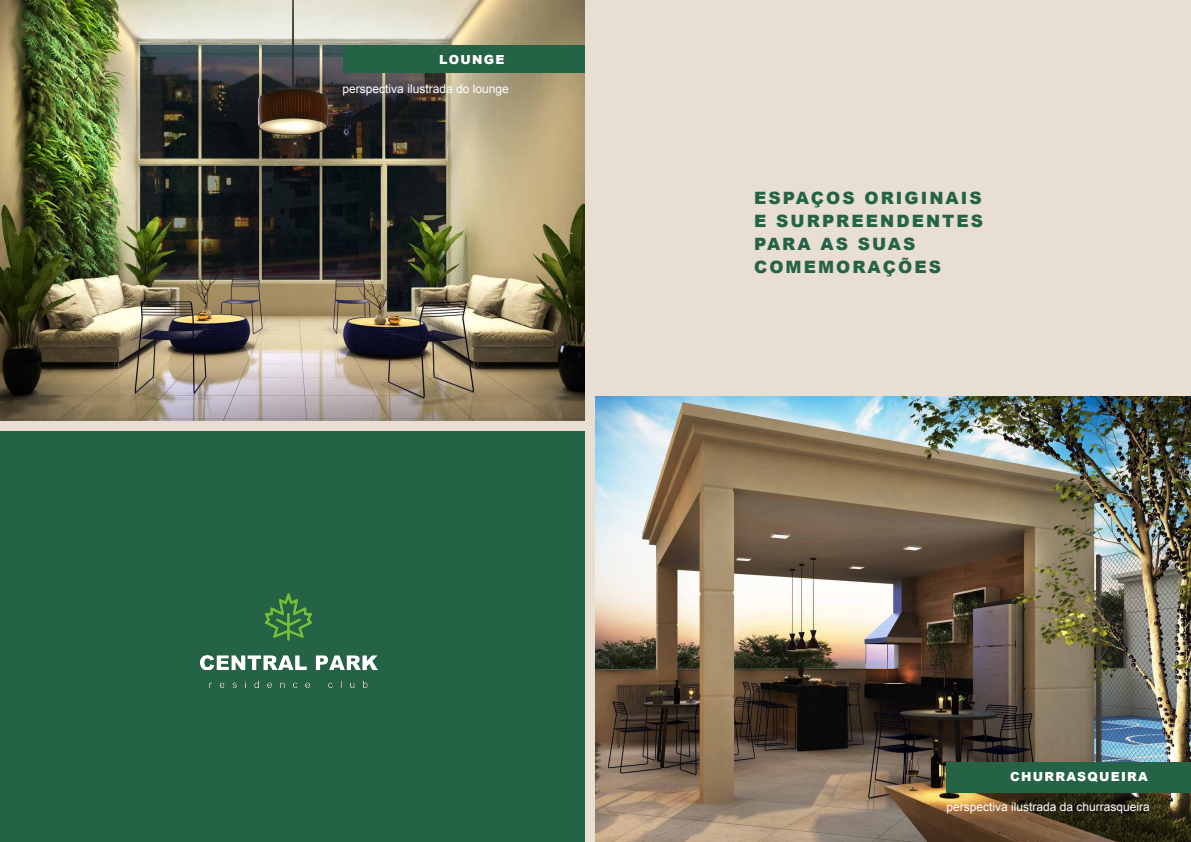
<style>
.page{position:relative;width:1191px;height:842px;background:#e8dfd2}
.page>*{position:absolute;margin:0;border:0;box-sizing:border-box;transform-origin:0 0}
.t1{font:900 17px/23px "Arial";letter-spacing:.12em;color:#256347}
.t2{font:900 12.5px "Arial";letter-spacing:.1em;color:#fff}
.t3{font:12px "Arial";color:#fff}
</style>
<div class="page">
<img style="left:595px;top:396px;width:596px;height:446px">
<div style="left:0;top:432px;width:585px;height:410px;background:#256347"></div>
<img style="left:0;top:0;width:585px;height:421px">
<img style="left:201px;top:594px;width:176px;height:93px">
<div style="left:343px;top:45px;width:242px;height:28px;background:#256347"></div>
<div style="left:946px;top:762px;width:245px;height:30px;background:#256347"></div>
<p class="t2" style="left:439px;top:50px;width:67px">LOUNGE</p>
<p class="t3" style="left:342px;top:81px;width:168px">perspectiva ilustrada do lounge</p>
<h1 class="t1" style="left:754px;top:185px;width:230px">ESPAÇOS ORIGINAIS<br>E SURPREENDENTES<br>PARA AS SUAS<br>COMEMORAÇÕES</h1>
<p class="t2" style="left:1010px;top:768px;width:139px">CHURRASQUEIRA</p>
<p class="t3" style="left:946px;top:799px;width:205px">perspectiva ilustrada da churrasqueira</p>
</div>
